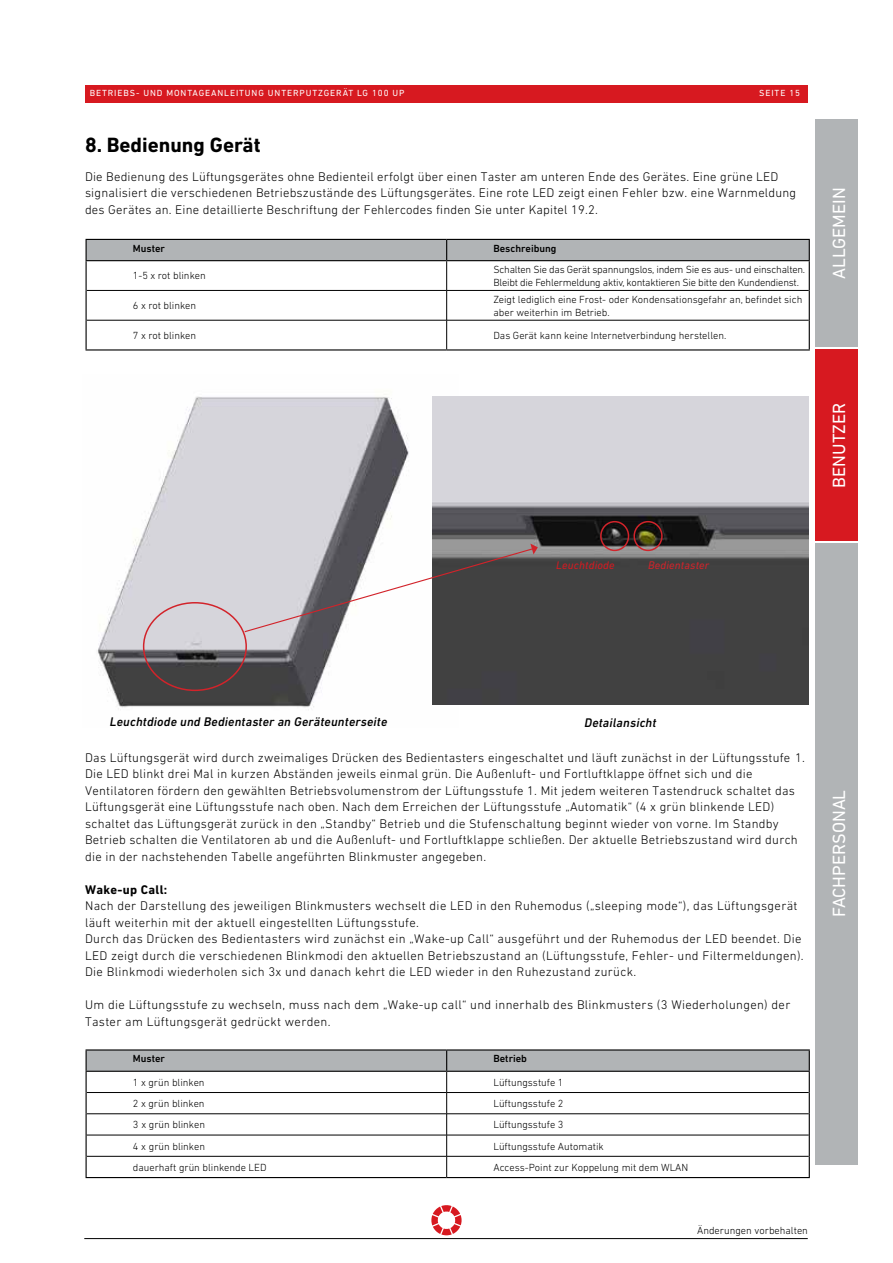
<style>
.page{position:relative;width:893px;height:1263px;background:#fff}
.page>*{position:absolute;margin:0;border:0;box-sizing:border-box;transform-origin:0 0}
.t1{font:700 21px "DIN Next LT Pro";color:#000}
.t2{font:18px "DIN Next LT Pro";color:#fff}
.t3{font:300 12.75px/16.5px "DIN Next LT Pro";letter-spacing:.02em;color:#000}
.t4{font:italic 500 12.75px "DIN Next LT Pro";letter-spacing:.015em;color:#000}
.t5{font:700 12.75px "DIN Next LT Pro";letter-spacing:.025em;color:#000}
.t6{font:italic 11.25px "DIN Next LT Pro";letter-spacing:.015em;color:#d2232a}
.t7{font:italic 11.25px "DIN Next LT Pro";letter-spacing:.015em;color:#d71920}
.t8{font:300 10.5px/12.6px "DIN Next LT Pro";color:#000}
.t9{font:300 10.5px/12.6px "DIN Next LT Pro";letter-spacing:-.02em;color:#000}
.t10{font:500 10.5px "DIN Next LT Pro";color:#000}
.t11{font:9px "DIN Next LT Pro";letter-spacing:.1em;color:#fff}
</style>
<div class="page">
<svg style="left:431px;top:1205px;width:31px;height:30px"></svg>
<div style="left:85px;top:85px;width:723px;height:17px;background:#d71920"></div>
<hr style="left:84px;top:1238px;width:724px;height:1px;background:#000">
<hr style="left:447px;top:1049px;width:363px;height:1px;background:#000">
<hr style="left:86px;top:1049px;width:361px;height:1px;background:#000">
<hr style="left:86px;top:1177px;width:361px;height:1px;background:#000">
<hr style="left:447px;top:1177px;width:363px;height:1px;background:#000">
<svg style="left:86px;top:1050px;width:724px;height:127px"></svg>
<div style="left:815px;top:119px;width:42px;height:228px;background:#b1b4b6"></div>
<div style="left:815px;top:350px;width:42px;height:191px;background:#d71920"></div>
<div style="left:815px;top:543px;width:42px;height:621px;background:#b1b4b6"></div>
<img style="left:97px;top:394px;width:336px;height:315px">
<img style="left:433px;top:396px;width:375px;height:309px">
<div style="left:633px;top:521px;width:30px;height:30px;border:2px solid #d2232a;border-radius:50%"></div>
<div style="left:600px;top:521px;width:29px;height:30px;border:2px solid #d2232a;border-radius:50%"></div>
<div style="left:143px;top:602px;width:104px;height:89px;border:2px solid #d2232a;border-radius:50%"></div>
<svg style="left:243px;top:544px;width:295px;height:89px"></svg>
<hr style="left:86px;top:349px;width:361px;height:1px;background:#000">
<hr style="left:447px;top:349px;width:363px;height:1px;background:#000">
<svg style="left:86px;top:239px;width:724px;height:110px"></svg>
<p class="t11" style="left:90px;top:88px;width:316px">BETRIEBS- UND MONTAGEANLEITUNG UNTERPUTZGERÄT LG 100 UP</p>
<p class="t11" style="left:759px;top:88px;width:42px">SEITE 15</p>
<h1 class="t1" style="left:85px;top:133px;width:177px">8. Bedienung Gerät</h1>
<p class="t3" style="left:85px;top:168px;width:713px">Die Bedienung des Lüftungsgerätes ohne Bedienteil erfolgt über einen Taster am unteren Ende des Gerätes. Eine grüne LED signalisiert die verschiedenen Betriebszustände des Lüftungsgerätes. Eine rote LED zeigt einen Fehler bzw. eine Warnmeldung des Gerätes an. Eine detaillierte Beschriftung der Fehlercodes finden Sie unter Kapitel 19.2.</p>
<p class="t10" style="left:133px;top:242px;width:34px">Muster</p>
<p class="t10" style="left:493px;top:242px;width:65px">Beschreibung</p>
<p class="t8" style="left:133px;top:269px;width:74px">1-5 x rot blinken</p>
<p class="t9" style="left:493px;top:263px;width:313px">Schalten Sie das Gerät spannungslos, indem Sie es aus- und einschalten.<br>Bleibt die Fehlermeldung aktiv, kontaktieren Sie bitte den Kundendienst.</p>
<p class="t8" style="left:133px;top:299px;width:65px">6 x rot blinken</p>
<p class="t8" style="left:493px;top:293px;width:310px">Zeigt lediglich eine Frost- oder Kondensationsgefahr an, befindet sich aber weiterhin im Betrieb.</p>
<p class="t8" style="left:133px;top:329px;width:65px">7 x rot blinken</p>
<p class="t8" style="left:493px;top:329px;width:234px">Das Gerät kann keine Internetverbindung herstellen.</p>
<h2 class="t2" style="left:829px;top:279px;width:93px;rotate:-90deg">ALLGEMEIN</h2>
<h2 class="t2" style="left:829px;top:488px;width:86px;rotate:-90deg">BENUTZER</h2>
<p class="t7" style="left:556px;top:559px;width:60px">Leuchtdiode</p>
<p class="t6" style="left:648px;top:559px;width:63px">Bedientaster</p>
<p class="t4" style="left:110px;top:715px;width:279px">Leuchtdiode und Bedientaster an Geräteunterseite</p>
<p class="t4" style="left:584px;top:715px;width:73px">Detailansicht</p>
<p class="t3" style="left:85px;top:749px;width:721px">Das Lüftungsgerät wird durch zweimaliges Drücken des Bedientasters eingeschaltet und läuft zunächst in der Lüftungsstufe 1.<br>Die LED blinkt drei Mal in kurzen Abständen jeweils einmal grün. Die Außenluft- und Fortluftklappe öffnet sich und die Ventilatoren fördern den gewählten Betriebsvolumenstrom der Lüftungsstufe 1. Mit jedem weiteren Tastendruck schaltet das Lüftungsgerät eine Lüftungsstufe nach oben. Nach dem Erreichen der Lüftungsstufe „Automatik“ (4 x grün blinkende LED) schaltet das Lüftungsgerät zurück in den „Standby“ Betrieb und die Stufenschaltung beginnt wieder von vorne. Im Standby Betrieb schalten die Ventilatoren ab und die Außenluft- und Fortluftklappe schließen. Der aktuelle Betriebszustand wird durch die in der nachstehenden Tabelle angeführten Blinkmuster angegeben.</p>
<p class="t5" style="left:85px;top:882px;width:84px">Wake-up Call:</p>
<p class="t3" style="left:85px;top:898px;width:720px">Nach der Darstellung des jeweiligen Blinkmusters wechselt die LED in den Ruhemodus („sleeping mode“), das Lüftungsgerät läuft weiterhin mit der aktuell eingestellten Lüftungsstufe.<br>Durch das Drücken des Bedientasters wird zunächst ein „Wake-up Call“ ausgeführt und der Ruhemodus der LED beendet. Die LED zeigt durch die verschiedenen Blinkmodi den aktuellen Betriebszustand an (Lüftungsstufe, Fehler- und Filtermeldungen).<br>Die Blinkmodi wiederholen sich 3x und danach kehrt die LED wieder in den Ruhezustand zurück.</p>
<p class="t3" style="left:85px;top:997px;width:707px">Um die Lüftungsstufe zu wechseln, muss nach dem „Wake-up call“ und innerhalb des Blinkmusters (3 Wiederholungen) der<br>Taster am Lüftungsgerät gedrückt werden.</p>
<p class="t10" style="left:133px;top:1052px;width:34px">Muster</p>
<p class="t10" style="left:493px;top:1052px;width:35px">Betrieb</p>
<p class="t8" style="left:133px;top:1076px;width:73px">1 x grün blinken</p>
<p class="t8" style="left:493px;top:1076px;width:72px">Lüftungsstufe 1</p>
<p class="t8" style="left:133px;top:1097px;width:73px">2 x grün blinken</p>
<p class="t8" style="left:493px;top:1097px;width:72px">Lüftungsstufe 2</p>
<p class="t8" style="left:133px;top:1118px;width:74px">3 x grün blinken</p>
<p class="t8" style="left:493px;top:1118px;width:72px">Lüftungsstufe 3</p>
<p class="t8" style="left:133px;top:1139px;width:74px">4 x grün blinken</p>
<p class="t8" style="left:493px;top:1139px;width:112px">Lüftungsstufe Automatik</p>
<p class="t8" style="left:133px;top:1161px;width:135px">dauerhaft grün blinkende LED</p>
<p class="t8" style="left:493px;top:1161px;width:196px">Access-Point zur Koppelung mit dem WLAN</p>
<p class="t8" style="left:697px;top:1224px;width:112px">Änderungen vorbehalten</p>
<h2 class="t2" style="left:829px;top:917px;width:129px;rotate:-90deg">FACHPERSONAL</h2>
</div>
